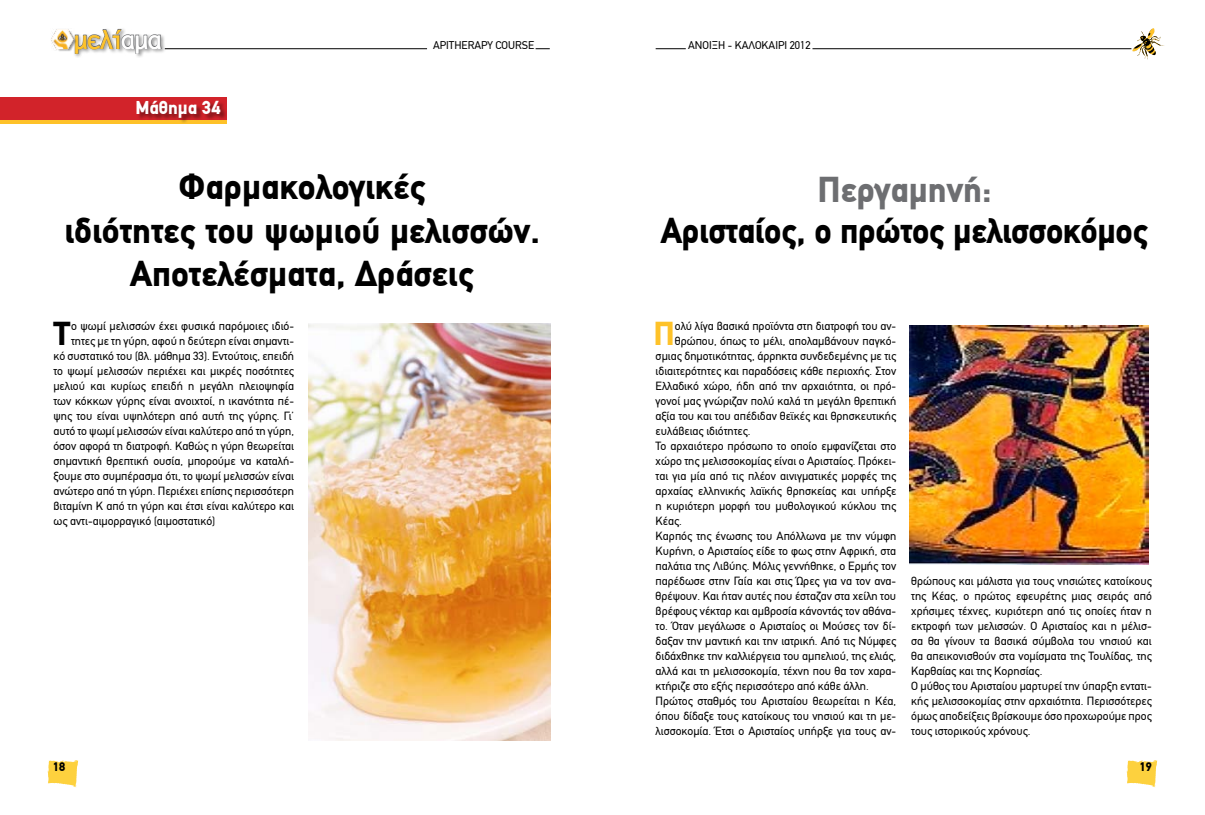
<style>
.page{position:relative;width:1205px;height:815px;background:#fff}
.page>*{position:absolute;margin:0;border:0;box-sizing:border-box;transform-origin:0 0}
.t1{font:900 36.25px/43.5px "PF Din Text";color:#000;text-align:center}
.t2{font:900 36.25px "PF Din Text";color:#6d6e71}
.t3{font:900 33.38px "PF Din Text";color:#fec229}
.t4{font:900 33.38px "PF Din Text";color:#000}
.t5{font:25.38px "CF Denim";letter-spacing:-.07em;color:#fec229;scale:1.2 1}
.t6{font:900 18.75px "PF Din Text";color:#fff}
.t7{font:900 12.5px "PF Din Text";color:#000}
.t8{font:11.88px/15px "PF Din Text";color:#000}
.t9{font:11.25px "PF Din Text";color:#000}
.s1{color:#fff}
</style>
<div class="page">
<svg style="left:535px;top:48px;width:15px;height:1px"></svg>
<hr style="left:656px;top:48px;width:30px;height:1px;background:#000">
<svg style="left:48px;top:760px;width:30px;height:27px"></svg>
<svg style="left:1127px;top:760px;width:30px;height:27px"></svg>
<div style="left:73px;top:28px;width:93px;height:30px;background:#000;opacity:.4"></div>
<svg style="left:74px;top:29px;width:88px;height:25px"></svg>
<div style="left:53px;top:31px;width:24px;height:20px;background:#000;opacity:.4"></div>
<img style="left:51px;top:29px;width:24px;height:21px">
<hr style="left:165px;top:48px;width:262px;height:1px;background:#000">
<hr style="left:812px;top:48px;width:319px;height:1px;background:#000">
<svg style="left:1132px;top:28px;width:32px;height:32px"></svg>
<img style="left:909px;top:325px;width:239px;height:240px">
<div style="left:0;top:99px;width:227px;height:24px;background:#fec229"></div>
<div style="left:0;top:97px;width:227px;height:23px;background:#d2232a"></div>
<div style="left:137px;top:102px;width:90px;height:22px;background:#000;opacity:.4"></div>
<img style="left:308px;top:323px;width:242px;height:418px">
<h3 class="t5" style="left:73px;top:25px;width:76px">μελί<span class="s1">αμα</span></h3>
<h3 class="t6" style="left:136px;top:96px;width:86px">Μάθημα 34</h3>
<p class="t9" style="left:433px;top:39px;width:103px">APITHERAPY COURSE</p>
<p class="t9" style="left:688px;top:38px;width:124px">ΑΝΟΙΞΗ - ΚΑΛΟΚΑΙΡΙ 2012</p>
<h1 class="t1" style="left:64px;top:164px;width:477px">Φαρμακολογικές<br>ιδιότητες του ψωμιού μελισσών.<br>Αποτελέσματα, Δράσεις</h1>
<h2 class="t4" style="left:54px;top:314px;width:18px">T</h2>
<p class="t8" style="left:71px;top:318px;width:224px">ο ψωμί μελισσών έχει φυσικά παρόμοιες ιδιό-</p>
<p class="t8" style="left:71px;top:333px;width:224px">τητες με τη γύρη, αφού η δεύτερη είναι σημαντι-</p>
<p class="t8" style="left:53px;top:348px;width:242px">κό συστατικό του (βλ. μάθημα 33). Εντούτοις, επειδή</p>
<p class="t8" style="left:53px;top:363px;width:242px">το ψωμί μελισσών περιέχει και μικρές ποσότητες</p>
<p class="t8" style="left:53px;top:378px;width:242px">μελιού και κυρίως επειδή η μεγάλη πλειοψηφία</p>
<p class="t8" style="left:53px;top:393px;width:242px">των κόκκων γύρης είναι ανοιχτοί, η ικανότητα πέ-</p>
<p class="t8" style="left:53px;top:408px;width:242px">ψης του είναι υψηλότερη από αυτή της γύρης. Γι’</p>
<p class="t8" style="left:53px;top:423px;width:242px">αυτό το ψωμί μελισσών είναι καλύτερο από τη γύρη,</p>
<p class="t8" style="left:53px;top:438px;width:242px">όσον αφορά τη διατροφή. Καθώς η γύρη θεωρείται</p>
<p class="t8" style="left:53px;top:453px;width:242px">σημαντική θρεπτική ουσία, μπορούμε να καταλή-</p>
<p class="t8" style="left:53px;top:468px;width:242px">ξουμε στο συμπέρασμα ότι, το ψωμί μελισσών είναι</p>
<p class="t8" style="left:53px;top:483px;width:242px">ανώτερο από τη γύρη. Περιέχει επίσης περισσότερη</p>
<p class="t8" style="left:53px;top:498px;width:242px">βιταμίνη Κ από τη γύρη και έτσι είναι καλύτερο και</p>
<p class="t8" style="left:53px;top:513px;width:163px">ως αντι-αιμορραγικό (αιμοστατικό)</p>
<h1 class="t2" style="left:817px;top:168px;width:176px">Περγαμηνή:</h1>
<h1 class="t1" style="left:661px;top:208px;width:489px">Αρισταίος, ο πρώτος μελισσοκόμος</h1>
<h2 class="t3" style="left:653px;top:314px;width:23px">Π</h2>
<p class="t8" style="left:675px;top:318px;width:223px">ολύ λίγα βασικά προϊόντα στη διατροφή του αν-</p>
<p class="t8" style="left:675px;top:333px;width:223px">θρώπου, όπως το μέλι, απολαμβάνουν παγκό-</p>
<p class="t8" style="left:656px;top:348px;width:242px">σμιας δημοτικότητας, άρρηκτα συνδεδεμένης με τις</p>
<p class="t8" style="left:656px;top:363px;width:242px">ιδιαιτερότητες και παραδόσεις κάθε περιοχής. Στον</p>
<p class="t8" style="left:656px;top:378px;width:242px">Ελλαδικό χώρο, ήδη από την αρχαιότητα, οι πρό-</p>
<p class="t8" style="left:656px;top:393px;width:242px">γονοί μας γνώριζαν πολύ καλά τη μεγάλη θρεπτική</p>
<p class="t8" style="left:656px;top:408px;width:242px">αξία του και του απέδιδαν θεϊκές και θρησκευτικής</p>
<p class="t8" style="left:656px;top:423px;width:96px">ευλάβειας ιδιότητες.</p>
<p class="t8" style="left:656px;top:438px;width:242px">Το αρχαιότερο πρόσωπο το οποίο εμφανίζεται στο</p>
<p class="t8" style="left:656px;top:453px;width:242px">χώρο της μελισσοκομίας είναι ο Αρισταίος. Πρόκει-</p>
<p class="t8" style="left:656px;top:468px;width:242px">ται για μία από τις πλέον αινιγματικές μορφές της</p>
<p class="t8" style="left:656px;top:483px;width:242px">αρχαίας ελληνικής λαϊκής θρησκείας και υπήρξε</p>
<p class="t8" style="left:656px;top:498px;width:242px">η κυριότερη μορφή του μυθολογικού κύκλου της</p>
<p class="t8" style="left:656px;top:513px;width:28px">Κέας.</p>
<p class="t8" style="left:656px;top:528px;width:242px">Καρπός της ένωσης του Απόλλωνα με την νύμφη</p>
<p class="t8" style="left:656px;top:543px;width:242px">Κυρήνη, ο Αρισταίος είδε το φως στην Αφρική, στα</p>
<p class="t8" style="left:656px;top:558px;width:242px">παλάτια της Λιβύης. Μόλις γεννήθηκε, ο Ερμής τον</p>
<p class="t8" style="left:656px;top:573px;width:242px">παρέδωσε στην Γαία και στις Ώρες για να τον ανα-</p>
<p class="t8" style="left:656px;top:588px;width:242px">θρέψουν. Και ήταν αυτές που έσταζαν στα χείλη του</p>
<p class="t8" style="left:656px;top:603px;width:242px">βρέφους νέκταρ και αμβροσία κάνοντάς τον αθάνα-</p>
<p class="t8" style="left:656px;top:618px;width:242px">το. Όταν μεγάλωσε ο Αρισταίος οι Μούσες τον δί-</p>
<p class="t8" style="left:656px;top:633px;width:242px">δαξαν την μαντική και την ιατρική. Από τις Νύμφες</p>
<p class="t8" style="left:656px;top:648px;width:242px">διδάχθηκε την καλλιέργεια του αμπελιού, της ελιάς,</p>
<p class="t8" style="left:656px;top:663px;width:242px">αλλά και τη μελισσοκομία, τέχνη που θα τον χαρα-</p>
<p class="t8" style="left:656px;top:678px;width:215px">κτήριζε στο εξής περισσότερο από κάθε άλλη.</p>
<p class="t8" style="left:656px;top:693px;width:242px">Πρώτος σταθμός του Αρισταίου θεωρείται η Κέα,</p>
<p class="t8" style="left:656px;top:708px;width:242px">όπου δίδαξε τους κατοίκους του νησιού και τη με-</p>
<p class="t8" style="left:656px;top:723px;width:242px">λισσοκομία. Έτσι ο Αρισταίος υπήρξε για τους αν-</p>
<p class="t8" style="left:911px;top:573px;width:242px">θρώπους και μάλιστα για τους νησιώτες κατοίκους της Κέας, ο πρώτος εφευρέτης μιας σειράς από χρήσιμες τέχνες, κυριότερη από τις οποίες ήταν η εκτροφή των μελισσών. Ο Αρισταίος και η μέλισ&shy;σα θα γίνουν τα βασικά σύμβολα του νησιού και θα απεικονισθούν στα νομίσματα της Τουλίδας, της Καρθαίας και της Κορησίας.<br>O μύθος του Αρισταίου μαρτυρεί την ύπαρξη εντατι&shy;κής μελισσοκομίας στην αρχαιότητα. Περισσότερες όμως αποδείξεις βρίσκουμε όσο προχωρούμε προς τους ιστορικούς χρόνους.</p>
<p class="t7" style="left:53px;top:759px;width:14px">18</p>
<p class="t7" style="left:1139px;top:759px;width:14px">19</p>
</div>
